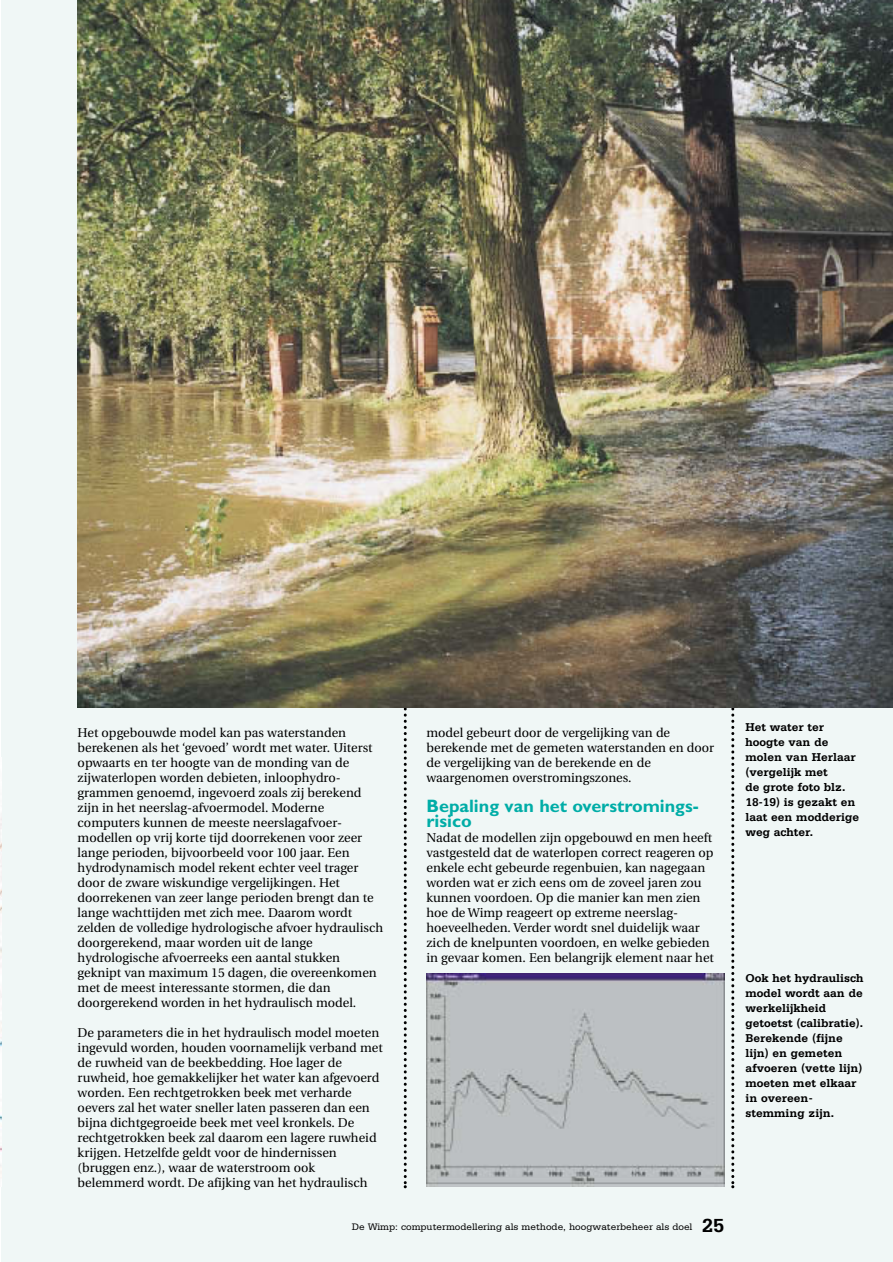
<style>
.page{position:relative;width:893px;height:1262px;background:#fff}
.page>*{position:absolute;margin:0;border:0;box-sizing:border-box;transform-origin:0 0}
.t1{font:700 18px/15px "Gill Sans";color:#00ada7}
.t2{font:12.75px/15px "Utopia";color:#000}
.t3{font:700 12px/15px "Serifa";color:#000}
.t4{font:10.05px "Serifa";color:#000}
.s1{font-weight:700;font-size:19.95px}
</style>
<div class="page">
<div style="left:1px;top:0;width:891px;height:1261px;background:#f0f7f6"></div>
<img style="left:426px;top:973px;width:298px;height:213px">
<img style="left:0;top:818px;width:1px;height:360px">
<svg style="left:404px;top:707px;width:3px;height:481px"></svg>
<svg style="left:731px;top:707px;width:3px;height:481px"></svg>
<img style="left:78px;top:0;width:814px;height:707px">
<p class="t2" style="left:78px;top:726px;width:307px">Het opgebouwde model kan pas waterstanden berekenen als het ‘gevoed’ wordt met water. Uiterst opwaarts en ter hoogte van de monding van de zijwaterlopen worden debieten, inloophydro&shy;grammen genoemd, ingevoerd zoals zij berekend zijn in het neerslag-afvoermodel. Moderne computers kunnen de meeste neerslagafvoer&shy;modellen op vrij korte tijd doorrekenen voor zeer lange perioden, bijvoorbeeld voor 100 jaar. Een hydrodynamisch model rekent echter veel trager door de zware wiskundige vergelijkingen. Het doorrekenen van zeer lange perioden brengt dan te lange wachttijden met zich mee. Daarom wordt zelden de volledige hydrologische afvoer hydraulisch doorgerekend, maar worden uit de lange hydrologische afvoerreeks een aantal stukken geknipt van maximum 15 dagen, die overeenkomen met de meest interessante stormen, die dan doorgerekend worden in het hydraulisch model.</p>
<p class="t2" style="left:78px;top:1026px;width:306px">De parameters die in het hydraulisch model moeten ingevuld worden, houden voornamelijk verband met de ruwheid van de beekbedding. Hoe lager de ruwheid, hoe gemakkelijker het water kan afgevoerd worden. Een rechtgetrokken beek met verharde oevers zal het water sneller laten passeren dan een bijna dichtgegroeide beek met veel kronkels. De rechtgetrokken beek zal daarom een lagere ruwheid krijgen. Hetzelfde geldt voor de hindernissen (bruggen enz.), waar de waterstroom ook belemmerd wordt. De afijking van het hydraulisch</p>
<p class="t2" style="left:426px;top:726px;width:289px">model gebeurt door de vergelijking van de berekende met de gemeten waterstanden en door de vergelijking van de berekende en de waargenomen overstromingszones.</p>
<h1 class="t1" style="left:426px;top:800px;width:274px">Bepaling van het overstromings&shy;risico</h1>
<p class="t2" style="left:426px;top:831px;width:289px">Nadat de modellen zijn opgebouwd en men heeft vastgesteld dat de waterlopen correct reageren op enkele echt gebeurde regenbuien, kan nagegaan worden wat er zich eens om de zoveel jaren zou kunnen voordoen. Op die manier kan men zien hoe de Wimp reageert op extreme neerslag&shy;hoeveelheden. Verder wordt snel duidelijk waar zich de knelpunten voordoen, en welke gebieden in gevaar komen. Een belangrijk element naar het</p>
<p class="t4" style="left:352px;top:1222px;width:374px">De Wimp: computermodellering als methode, hoogwaterbeheer als doel <span class="s1">25</span></p>
<p class="t3" style="left:745px;top:720px;width:115px">Het water ter hoogte van de molen van Herlaar (vergelijk met<br>de grote foto blz.<br>18-19) is gezakt en laat een modderige weg achter.</p>
<p class="t3" style="left:745px;top:971px;width:119px">Ook het hydraulisch model wordt aan de werkelijkheid getoetst (calibratie).<br>Berekende (fijne lijn) en gemeten afvoeren (vette lijn) moeten met elkaar in overeen&shy;stemming zijn.</p>
</div>
